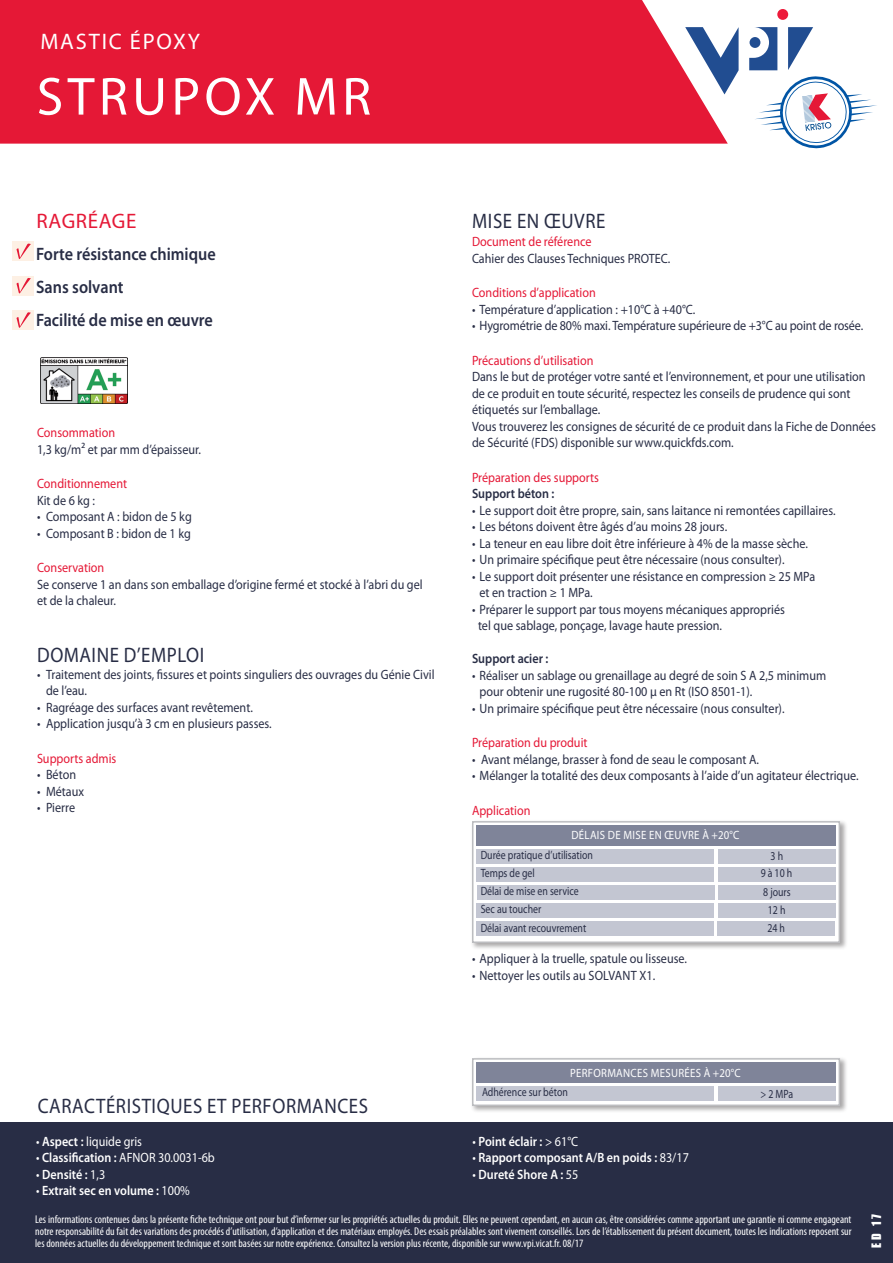
<style>
.page{position:relative;width:893px;height:1263px;background:#fff}
.page>*{position:absolute;margin:0;border:0;box-sizing:border-box;transform-origin:0 0}
.t1{font:54px "Myriad Pro";letter-spacing:.08em;color:#fff}
.t2{font:22.5px "Myriad Pro";letter-spacing:.08em;color:#fff}
.t3{font:21px "Myriad Pro";letter-spacing:.03em;color:#282d45;scale:.9 1}
.t4{font:21px "Myriad Pro";letter-spacing:.03em;color:#e51836}
.t5{font:600 18px/33px "Myriad Pro";color:#282d45;scale:.9 1}
.t6{font:13.5px/16.5px "Myriad Pro";color:#282d45;scale:.9 1}
.t7{font:13.5px "Myriad Pro";color:#e51836;scale:.9 1}
.t8{font:600 13.5px "Myriad Pro";color:#fff;scale:.9 1}
.t9{font:13.5px "Myriad Pro";color:#fff;scale:.9 1}
.t10{font:600 13.5px "Myriad Pro";color:#282d45;scale:.9 1}
.t11{font:12px/17.7px "Myriad Pro";color:#282d45;scale:.82 1}
.t12{font:12px "Myriad Pro";letter-spacing:.03em;color:#fff;scale:.9 1}
.t13{font:12px "Impact";color:#fff}
.t14{font:condensed 11.25px/12px "Myriad Pro";color:#fff;text-align:justify}
.s1{font-weight:600}
.s2{font-weight:400}
</style>
<div class="page">
<div style="left:0;top:0;width:648px;height:144px;background:#e51836"></div>
<div style="left:0;top:1122px;width:893px;height:141px;background:#282d45"></div>
<svg style="left:648px;top:9px;width:229px;height:140px"></svg>
<div style="left:13px;top:241px;width:21px;height:20px;background:#fdf0e4"></div>
<svg style="left:17px;top:244px;width:14px;height:15px"></svg>
<div style="left:13px;top:276px;width:21px;height:20px;background:#fdf0e4"></div>
<svg style="left:17px;top:278px;width:14px;height:16px"></svg>
<div style="left:470px;top:819px;width:378px;height:132px;background:#231f20;opacity:.4"></div>
<div style="left:472px;top:821px;width:368px;height:122px;background:#fff;border:2px solid #bcbdc0"></div>
<div style="left:476px;top:825px;width:360px;height:21px;background:#7f8499"></div>
<div style="left:476px;top:849px;width:238px;height:15px;background:#c3c6d2"></div>
<div style="left:718px;top:849px;width:117px;height:15px;background:#c3c6d2"></div>
<div style="left:476px;top:866px;width:238px;height:15px;background:#c3c6d2"></div>
<div style="left:718px;top:866px;width:117px;height:15px;background:#c3c6d2"></div>
<div style="left:477px;top:885px;width:237px;height:15px;background:#c3c6d2"></div>
<div style="left:718px;top:885px;width:118px;height:15px;background:#c3c6d2"></div>
<div style="left:477px;top:903px;width:237px;height:15px;background:#c3c6d2"></div>
<div style="left:718px;top:903px;width:118px;height:15px;background:#c3c6d2"></div>
<div style="left:476px;top:921px;width:237px;height:15px;background:#c3c6d2"></div>
<div style="left:718px;top:921px;width:117px;height:15px;background:#c3c6d2"></div>
<div style="left:13px;top:310px;width:21px;height:20px;background:#fdf0e4"></div>
<svg style="left:17px;top:312px;width:14px;height:16px"></svg>
<div style="left:470px;top:1056px;width:378px;height:58px;background:#231f20;opacity:.4"></div>
<div style="left:472px;top:1058px;width:368px;height:48px;background:#fff;border:2px solid #bcbdc0"></div>
<div style="left:476px;top:1062px;width:360px;height:21px;background:#7f8499"></div>
<div style="left:476px;top:1086px;width:238px;height:15px;background:#c3c6d2"></div>
<div style="left:718px;top:1086px;width:117px;height:15px;background:#c3c6d2"></div>
<img style="left:40px;top:357px;width:88px;height:46px">
<h2 class="t2" style="left:41px;top:27px;width:117px">Mastic épox</h2>
<h2 class="t2" style="left:188px;top:27px;width:14px">y</h2>
<h1 class="t1" style="left:37px;top:63px;width:336px">STRUPOX MR</h1>
<h3 class="t4" style="left:37px;top:208px;width:101px">RAGRéaGE</h3>
<h3 class="t5" style="left:36px;top:237px;width:201px">Forte résistance chimique<br>Sans solvant<br>Facilité de mise en œuvre</h3>
<p class="t7" style="left:37px;top:424px;width:88px">Consommation</p>
<p class="t6" style="left:37px;top:441px;width:184px">1,3 kg/m² et par mm d’épaisseur.</p>
<p class="t7" style="left:37px;top:475px;width:102px">Conditionnement</p>
<p class="t6" style="left:37px;top:492px;width:66px">Kit de 6 kg :</p>
<p class="t6" style="left:37px;top:508px;width:173px">• Composant A : bidon de 5 kg</p>
<p class="t6" style="left:37px;top:525px;width:173px">• Composant B : bidon de 1 kg</p>
<p class="t7" style="left:37px;top:559px;width:76px">Conservation</p>
<p class="t6" style="left:37px;top:576px;width:430px">Se conserve 1 an dans son emballage d’origine fermé et stocké à l’abri du gel et de la chaleur.</p>
<h3 class="t3" style="left:37px;top:642px;width:187px">Domaine d’emploi</h3>
<p class="t6" style="left:46px;top:666px;width:433px;text-indent:-9px">• Traitement des joints, fissures et points singuliers des ouvrages du Génie Civil de l’eau.</p>
<p class="t6" style="left:37px;top:699px;width:241px">• Ragréage des surfaces avant revêtement.</p>
<p class="t6" style="left:37px;top:715px;width:262px">• Application jusqu’à 3 cm en plusieurs passes.</p>
<p class="t7" style="left:37px;top:750px;width:90px">Supports admis</p>
<p class="t6" style="left:37px;top:766px;width:45px">• Béton</p>
<p class="t6" style="left:37px;top:783px;width:54px">• Métaux</p>
<p class="t6" style="left:37px;top:799px;width:44px">• Pierre</p>
<h3 class="t3" style="left:38px;top:1093px;width:369px">CARACTÉRISTIQUES ET PERFORMANCES</h3>
<p class="t9" style="left:36px;top:1133px;width:119px">• <span class="s1">Aspect :</span> liquide gris</p>
<p class="t9" style="left:36px;top:1149px;width:200px">• <span class="s1">Classification :</span> AFNOR 30.0031-6b</p>
<p class="t8" style="left:36px;top:1165px;width:78px"><span class="s2">•</span> Densité : <span class="s2">1,3</span></p>
<p class="t8" style="left:36px;top:1182px;width:172px"><span class="s2">•</span> Extrait sec en volume : <span class="s2">100%</span></p>
<h3 class="t3" style="left:472px;top:208px;width:150px">MISE EN ŒUVRE</h3>
<p class="t7" style="left:472px;top:233px;width:134px">Document de référence</p>
<p class="t6" style="left:472px;top:250px;width:222px">Cahier des Clauses Techniques PROTEC.</p>
<p class="t7" style="left:472px;top:284px;width:139px">Conditions d’application</p>
<p class="t6" style="left:472px;top:301px;width:250px">• Température d’application : +10°C à +40°C.</p>
<p class="t6" style="left:472px;top:317px;width:436px">• Hygrométrie de 80% maxi. Température supérieure de +3°C au point de rosée.</p>
<p class="t7" style="left:472px;top:352px;width:136px">Précautions d’utilisation</p>
<p class="t6" style="left:472px;top:368px;width:450px">Dans le but de protéger votre santé et l’environnement, et pour une utilisation de ce produit en toute sécurité, respectez les conseils de prudence qui sont étiquetés sur l’emballage.<br>Vous trouverez les consignes de sécurité de ce produit dans la Fiche de Données de Sécurité (FDS) disponible sur www.quickfds.com.</p>
<p class="t7" style="left:472px;top:469px;width:143px">Préparation des supports</p>
<p class="t10" style="left:472px;top:485px;width:93px">Support béton :</p>
<p class="t6" style="left:472px;top:502px;width:405px">• Le support doit être propre, sain, sans laitance ni remontées capillaires.</p>
<p class="t6" style="left:472px;top:518px;width:285px">• Les bétons doivent être âgés d’au moins 28 jours.</p>
<p class="t6" style="left:472px;top:535px;width:375px">• La teneur en eau libre doit être inférieure à 4% de la masse sèche.</p>
<p class="t6" style="left:472px;top:551px;width:349px">• Un primaire spécifique peut être nécessaire (nous consulter).</p>
<p class="t6" style="left:479px;top:568px;width:375px;text-indent:-7px">• Le support doit présenter une résistance en compression ≥ 25 MPa et en traction ≥ 1 MPa.</p>
<p class="t6" style="left:478px;top:601px;width:343px;text-indent:-6px">• Préparer le support par tous moyens mécaniques appropriés tel que sablage, ponçage, lavage haute pression.</p>
<p class="t10" style="left:472px;top:650px;width:86px">Support acier :</p>
<p class="t6" style="left:479px;top:667px;width:387px;text-indent:-7px">• Réaliser un sablage ou grenaillage au degré de soin S A 2,5 minimum pour obtenir une rugosité 80-100 µ en Rt (ISO 8501-1).</p>
<p class="t6" style="left:472px;top:700px;width:349px">• Un primaire spécifique peut être nécessaire (nous consulter).</p>
<p class="t7" style="left:472px;top:734px;width:130px">Préparation du produit</p>
<p class="t6" style="left:472px;top:751px;width:320px">• Avant mélange, brasser à fond de seau le composant A.</p>
<p class="t6" style="left:472px;top:767px;width:431px">• Mélanger la totalité des deux composants à l’aide d’un agitateur électrique.</p>
<p class="t7" style="left:472px;top:802px;width:66px">Application</p>
<p class="t12" style="left:571px;top:828px;width:188px">DÉLAIS DE MISE EN ŒUVRE À +20°C</p>
<p class="t11" style="left:481px;top:846px;width:138px">Durée pratique d’utilisation<br>Temps de gel</p>
<p class="t11" style="left:761px;top:846px;width:40px;text-align:center">3 h<br>9 à 10 h</p>
<p class="t11" style="left:481px;top:882px;width:121px">Délai de mise en service</p>
<p class="t11" style="left:763px;top:882px;width:35px">8 jours</p>
<p class="t11" style="left:481px;top:900px;width:75px">Sec au toucher</p>
<p class="t11" style="left:768px;top:901px;width:23px">12 h</p>
<p class="t11" style="left:481px;top:919px;width:130px">Délai avant recouvrement</p>
<p class="t11" style="left:767px;top:919px;width:23px">24 h</p>
<p class="t6" style="left:472px;top:950px;width:240px">• Appliquer à la truelle, spatule ou lisseuse.</p>
<p class="t6" style="left:472px;top:967px;width:205px">• Nettoyer les outils au solvant X1.</p>
<p class="t12" style="left:570px;top:1065px;width:191px">PERFORMANCES MESURÉES À +20°C</p>
<p class="t11" style="left:482px;top:1083px;width:106px">Adhérence sur béton</p>
<p class="t11" style="left:760px;top:1085px;width:41px">&gt; 2 MPa</p>
<p class="t8" style="left:472px;top:1132px;width:119px"><span class="s2">•</span> Point éclair : <span class="s2">&gt; 61°C</span></p>
<p class="t8" style="left:472px;top:1149px;width:242px"><span class="s2">•</span> Rapport composant A/B en poids : <span class="s2">83/17</span></p>
<p class="t8" style="left:472px;top:1165px;width:119px"><span class="s2">•</span> Dureté Shore A : <span class="s2">55</span></p>
<p class="t14" style="left:35px;top:1213px;width:818px">Les informations contenues dans la présente fiche technique ont pour but d’informer sur les propriétés actuelles du produit. Elles ne peuvent cependant, en aucun cas, être considérées comme apportant une garantie ni comme engageant notre responsabilité du fait des variations des procédés d’utilisation, d’application et des matériaux employés. Des essais préalables sont vivement conseillés. Lors de l’établissement du présent document, toutes les indications reposent sur les données actuelles du développement technique et sont basées sur notre expérience. Consultez la version plus récente, disponible sur www.vpi.vicat.fr. 08/17</p>
<p class="t13" style="left:867px;top:1247px;width:35px;rotate:-90deg">ED 17</p>
</div>
